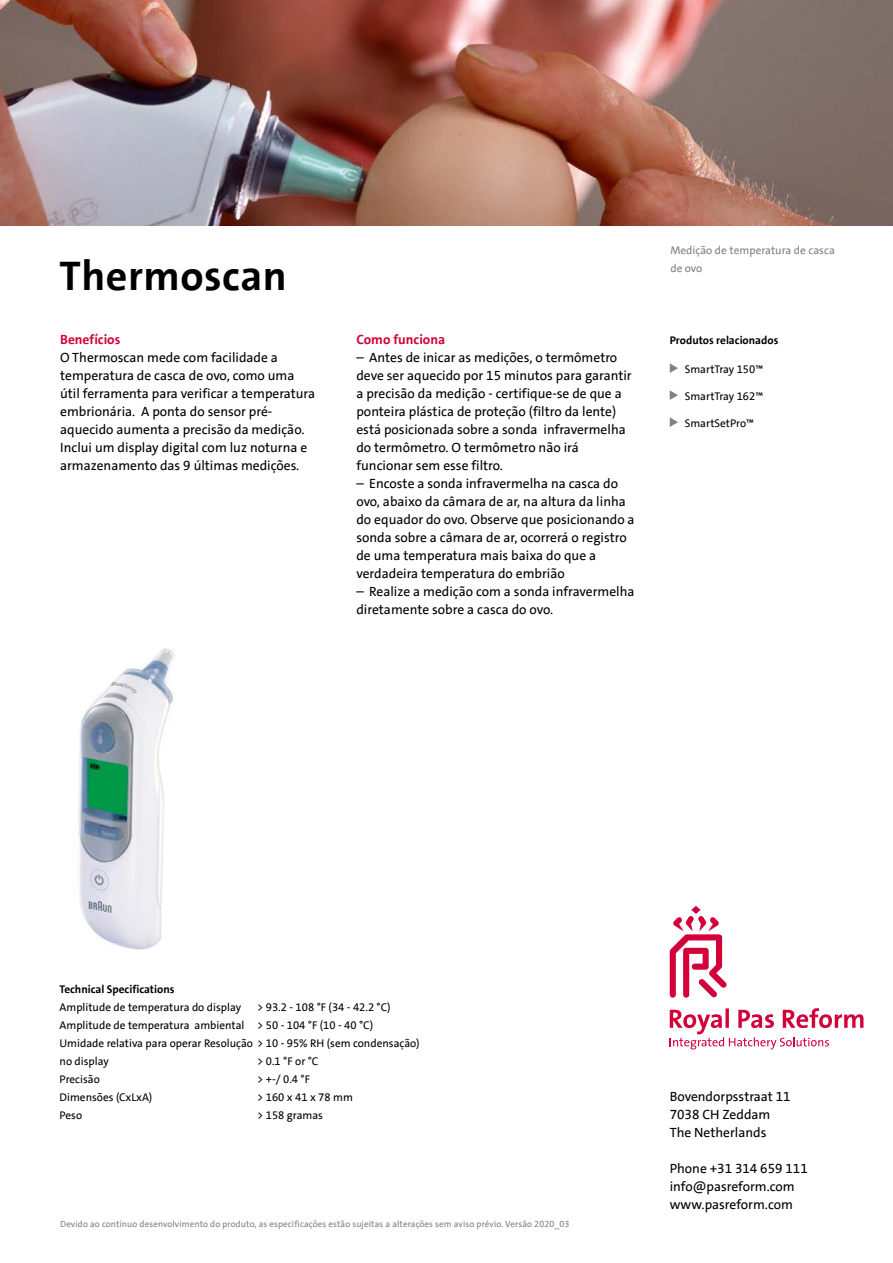
<style>
.page{position:relative;width:893px;height:1263px;background:#fff}
.page>*{position:absolute;margin:0;border:0;box-sizing:border-box;transform-origin:0 0}
.t1{font:700 42px "The Sans LT";letter-spacing:.01em;color:#000}
.t2{font:13.5px/18px "The Sans LT";color:#000}
.t3{font:700 13.5px "The Sans LT";color:#d30039}
.t4{font:11.25px/18px "The Sans LT";color:#000}
.t5{font:700 11.25px "The Sans LT";color:#000}
.t6{font:11.25px/18px "The Sans LT";letter-spacing:.005em;color:#818084}
.t7{font:9px "The Sans LT";letter-spacing:.01em;color:#818084}
</style>
<div class="page">
<svg style="left:670px;top:906px;width:193px;height:143px"></svg>
<img style="left:0;top:0;width:893px;height:225px">
<svg style="left:670px;top:363px;width:8px;height:10px"></svg>
<svg style="left:670px;top:390px;width:8px;height:10px"></svg>
<svg style="left:670px;top:417px;width:8px;height:10px"></svg>
<img style="left:78px;top:648px;width:97px;height:301px">
<h1 class="t1" style="left:60px;top:249px;width:229px">Thermoscan</h1>
<p class="t3" style="left:60px;top:331px;width:62px">Benefícios</p>
<p class="t2" style="left:60px;top:349px;width:256px">O Thermoscan mede com facilidade a temperatura de casca de ovo, como uma útil ferramenta para verificar a temperatura embrionária. A ponta do sensor pré&shy;aquecido aumenta a precisão da medição.<br>Inclui um display digital com luz noturna e armazenamento das 9 últimas medições.</p>
<p class="t3" style="left:356px;top:331px;width:90px">Como funciona</p>
<p class="t2" style="left:356px;top:349px;width:277px">– Antes de inicar as medições, o termômetro deve ser aquecido por 15 minutos para garantir a precisão da medição - certifique-se de que a ponteira plástica de proteção (filtro da lente) está posicionada sobre a sonda infravermelha do termômetro. O termômetro não irá funcionar sem esse filtro.</p>
<p class="t2" style="left:356px;top:475px;width:280px">– Encoste a sonda infravermelha na casca do ovo, abaixo da câmara de ar, na altura da linha do equador do ovo. Observe que posicionando a sonda sobre a câmara de ar, ocorrerá o registro de uma temperatura mais baixa do que a verdadeira temperatura do embrião</p>
<p class="t2" style="left:356px;top:583px;width:280px">– Realize a medição com a sonda infravermelha diretamente sobre a casca do ovo.</p>
<p class="t6" style="left:670px;top:242px;width:166px">Medição de temperatura de casca de ovo</p>
<p class="t5" style="left:670px;top:333px;width:110px">Produtos relacionados</p>
<p class="t4" style="left:685px;top:360px;width:80px">SmartTray 150™</p>
<p class="t4" style="left:685px;top:387px;width:80px">SmartTray 162™</p>
<p class="t4" style="left:685px;top:414px;width:71px">SmartSetPro™</p>
<p class="t5" style="left:60px;top:981px;width:116px">Technical Specifications</p>
<p class="t4" style="left:60px;top:998px;width:362px">Amplitude de temperatura do display<br>Amplitude de temperatura ambiental<br>Umidade relativa para operar Resolução &gt; 10 - 95% RH (sem condensação) no display<br>Precisão<br>Dimensões (CxLxA)<br>Peso</p>
<p class="t4" style="left:257px;top:998px;width:135px">&gt; 93.2 - 108 °F (34 - 42.2 °C) &gt; 50 - 104 °F (10 - 40 °C)</p>
<p class="t4" style="left:257px;top:1052px;width:97px">&gt; 0.1 °F or °C<br>&gt; +-/ 0.4 °F<br>&gt; 160 x 41 x 78 mm &gt; 158 gramas</p>
<p class="t7" style="left:60px;top:1218px;width:511px">Devido ao contínuo desenvolvimento do produto, as especificações estão sujeitas a alterações sem aviso prévio. Versão 2020_03</p>
<p class="t2" style="left:670px;top:1087px;width:122px">Bovendorpsstraat 11<br>7038 CH Zeddam<br>The Netherlands</p>
<p class="t2" style="left:670px;top:1159px;width:140px">Phone +31 314 659 111 info@pasreform.com www.pasreform.com</p>
</div>
